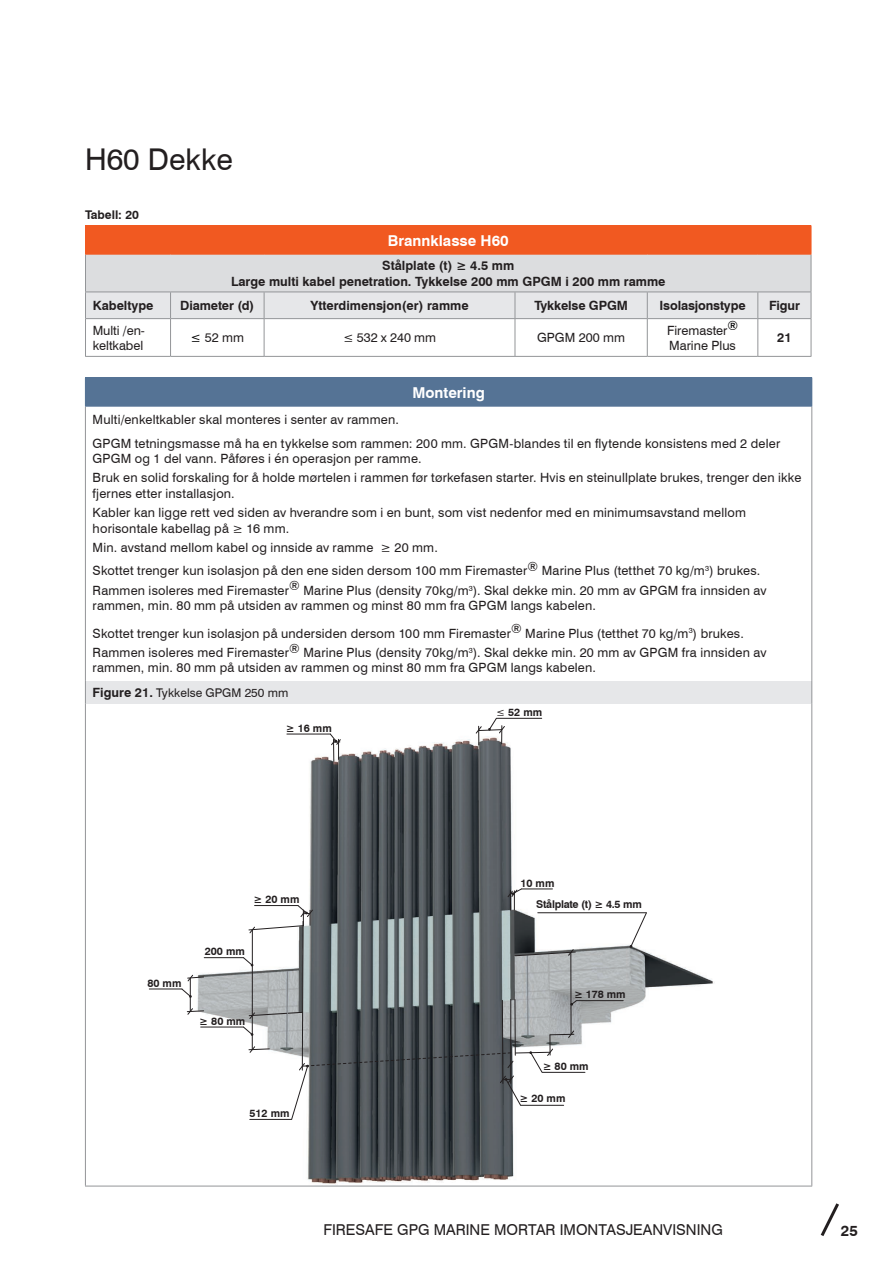
<style>
.page{position:relative;width:893px;height:1263px;background:#fff}
.page>*{position:absolute;margin:0;border:0;box-sizing:border-box;transform-origin:0 0}
.t1{font:30px "Swiss 721 BT";color:#231f20}
.t2{font:15px "Swiss 721 BT";color:#231f20}
.t3{font:700 15px "Swiss 721 BT";color:#fff}
.t4{font:700 15px "Swiss 721 BT";color:#231f20}
.t5{font:12.75px/19.5px "Swiss 721 BT";letter-spacing:.015em;color:#231f20}
.t6{font:700 12.75px/15.3px "Swiss 721 BT";color:#231f20;text-align:center}
.t7{font:12.75px/15.3px "Swiss 721 BT";letter-spacing:-.005em;color:#231f20}
.t8{font:12px "Swiss 721 BT";color:#231f20}
.t9{font:700 12px "Swiss 721 BT";color:#231f20}
.t10{font:700 10.8px "Swiss 721 BT";color:#231f20}
.t11{font:700 10.8px "Swiss 721 BT";letter-spacing:-.025em;color:#231f20}
.s1{color:#000}
.s2{font-weight:700;font-size:12.75px}
.s3{font-weight:400}
</style>
<div class="page">
<svg style="left:820px;top:1203px;width:19px;height:33px"></svg>
<img style="left:109px;top:733px;width:650px;height:453px">
<hr style="left:538px;top:912px;width:108px;height:1px;background:#231f20">
<svg style="left:630px;top:912px;width:17px;height:36px"></svg>
<svg style="left:329px;top:733px;width:12px;height:29px"></svg>
<hr style="left:287px;top:734px;width:43px;height:1px;background:#231f20">
<hr style="left:204px;top:957px;width:40px;height:1px;background:#231f20">
<hr style="left:201px;top:1027px;width:43px;height:1px;background:#231f20">
<hr style="left:190px;top:978px;width:1px;height:33px;background:#231f20">
<svg style="left:187px;top:974px;width:17px;height:8px"></svg>
<svg style="left:181px;top:988px;width:11px;height:10px"></svg>
<hr style="left:149px;top:989px;width:33px;height:1px;background:#231f20">
<svg style="left:187px;top:1008px;width:17px;height:7px"></svg>
<hr style="left:542px;top:1072px;width:43px;height:1px;background:#231f20">
<hr style="left:576px;top:1000px;width:47px;height:1px;background:#231f20">
<svg style="left:475px;top:717px;width:30px;height:28px"></svg>
<hr style="left:496px;top:718px;width:46px;height:1px;background:#231f20">
<svg style="left:243px;top:888px;width:334px;height:232px"></svg>
<hr style="left:522px;top:889px;width:30px;height:1px;background:#231f20">
<div style="left:86px;top:226px;width:725px;height:28px;background:#f15921"></div>
<div style="left:86px;top:254px;width:725px;height:38px;background:#dcdddf"></div>
<hr style="left:170px;top:319px;width:1px;height:37px;background:#939598">
<hr style="left:264px;top:319px;width:1px;height:37px;background:#939598">
<hr style="left:515px;top:319px;width:1px;height:37px;background:#939598">
<hr style="left:647px;top:319px;width:1px;height:37px;background:#939598">
<hr style="left:757px;top:319px;width:1px;height:37px;background:#939598">
<hr style="left:811px;top:319px;width:1px;height:37px;background:#939598">
<hr style="left:85px;top:356px;width:86px;height:1px;background:#939598">
<hr style="left:171px;top:356px;width:93px;height:1px;background:#939598">
<hr style="left:264px;top:356px;width:251px;height:1px;background:#939598">
<hr style="left:515px;top:356px;width:132px;height:1px;background:#939598">
<hr style="left:647px;top:356px;width:111px;height:1px;background:#939598">
<hr style="left:758px;top:356px;width:53px;height:1px;background:#939598">
<hr style="left:85px;top:319px;width:1px;height:37px;background:#939598">
<div style="left:85px;top:292px;width:727px;height:27px;background:#e6e7e9"></div>
<hr style="left:515px;top:318px;width:132px;height:1px;background:#939598">
<hr style="left:647px;top:318px;width:111px;height:1px;background:#939598">
<hr style="left:85px;top:255px;width:1px;height:37px;background:#939598">
<hr style="left:811px;top:255px;width:1px;height:37px;background:#939598">
<hr style="left:85px;top:292px;width:86px;height:1px;background:#939598">
<hr style="left:171px;top:292px;width:93px;height:1px;background:#939598">
<hr style="left:264px;top:292px;width:251px;height:1px;background:#939598">
<hr style="left:515px;top:292px;width:132px;height:1px;background:#939598">
<hr style="left:647px;top:292px;width:111px;height:1px;background:#939598">
<hr style="left:758px;top:292px;width:53px;height:1px;background:#939598">
<hr style="left:85px;top:225px;width:86px;height:1px;background:#f15921">
<svg style="left:85px;top:226px;width:1px;height:28px"></svg>
<hr style="left:171px;top:225px;width:93px;height:1px;background:#f15921">
<hr style="left:264px;top:225px;width:251px;height:1px;background:#f15921">
<hr style="left:515px;top:225px;width:132px;height:1px;background:#f15921">
<hr style="left:647px;top:225px;width:111px;height:1px;background:#f15921">
<hr style="left:758px;top:225px;width:53px;height:1px;background:#f15921">
<svg style="left:811px;top:226px;width:1px;height:28px"></svg>
<hr style="left:85px;top:254px;width:86px;height:1px;background:#f15921">
<hr style="left:171px;top:254px;width:93px;height:1px;background:#f15921">
<hr style="left:264px;top:254px;width:251px;height:1px;background:#f15921">
<hr style="left:515px;top:254px;width:132px;height:1px;background:#f15921">
<hr style="left:647px;top:254px;width:111px;height:1px;background:#f15921">
<hr style="left:758px;top:254px;width:53px;height:1px;background:#f15921">
<div style="left:85px;top:378px;width:727px;height:28px;background:#557395"></div>
<div style="left:85px;top:681px;width:727px;height:22px;background:#e6e7e9"></div>
<hr style="left:85px;top:407px;width:1px;height:274px;background:#939598">
<hr style="left:811px;top:407px;width:1px;height:274px;background:#939598">
<hr style="left:85px;top:703px;width:1px;height:483px;background:#939598">
<hr style="left:811px;top:703px;width:1px;height:483px;background:#939598">
<hr style="left:85px;top:1186px;width:727px;height:1px;background:#939598">
<hr style="left:85px;top:377px;width:727px;height:1px;background:#557395">
<hr style="left:85px;top:406px;width:727px;height:1px;background:#557395">
<svg style="left:85px;top:681px;width:1px;height:22px"></svg>
<svg style="left:811px;top:681px;width:1px;height:22px"></svg>
<h1 class="t1" style="left:85px;top:141px;width:149px">H60 Dekke</h1>
<p class="t9" style="left:85px;top:208px;width:55px">Tabell: 20</p>
<p class="t3" style="left:388px;top:231px;width:122px">Brannklasse H60</p>
<p class="t6" style="left:231px;top:258px;width:436px">Stålplate (t) ≥ 4.5 mm<br>Large multi kabel penetration. Tykkelse 200 mm GPGM i 200 mm ramme</p>
<p class="t6" style="left:93px;top:298px;width:62px">Kabeltype</p>
<p class="t6" style="left:180px;top:298px;width:76px">Diameter (d)</p>
<p class="t6" style="left:310px;top:298px;width:160px">Ytterdimensjon(er) ramme</p>
<p class="t6" style="left:534px;top:298px;width:95px">Tykkelse GPGM</p>
<p class="t6" style="left:660px;top:298px;width:88px">Isolasjonstype</p>
<p class="t6" style="left:769px;top:298px;width:32px">Figur</p>
<p class="t7" style="left:93px;top:322px;width:54px">Multi /en&shy;keltkabel</p>
<p class="t5" style="left:191px;top:328px;width:55px"><span class="s1">≤</span> 52 mm</p>
<p class="t5" style="left:343px;top:328px;width:94px">≤ 532 x 240 mm</p>
<p class="t5" style="left:537px;top:328px;width:89px">GPGM 200 mm</p>
<p class="t5" style="left:667px;top:322px;width:73px;line-height:15.3px">Firemaster<sup>®<br></sup>Marine Plus</p>
<p class="t6" style="left:777px;top:330px;width:16px">21</p>
<p class="t3" style="left:412px;top:383px;width:74px">Montering</p>
<p class="t5" style="left:93px;top:408px;width:689px;line-height:23.1px">Multi/enkeltkabler skal monteres i senter av rammen.<br>GPGM tetningsmasse må ha en tykkelse som rammen: 200 mm. GPGM-blandes til en flytende konsistens med 2 deler</p>
<p class="t5" style="left:93px;top:448px;width:710px">GPGM og 1 del vann. Påføres i én operasjon per ramme.<br>Bruk en solid forskaling for å holde mørtelen i rammen før tørkefasen starter. Hvis en steinullplate brukes, trenger den ikke</p>
<p class="t5" style="left:93px;top:483px;width:655px">fjernes etter installasjon.<br>Kabler kan ligge rett ved siden av hverandre som i en bunt, som vist nedenfor med en minimumsavstand mellom</p>
<p class="t5" style="left:93px;top:518px;width:347px">horisontale kabellag på ≥ 16 mm.<br>Min. avstand mellom kabel og innside av ramme ≥ 20 mm.</p>
<p class="t5" style="left:93px;top:561px;width:675px">Skottet trenger kun isolasjon på den ene siden dersom 100 mm Firemaster® Marine Plus (tetthet 70 kg/m<sup>3</sup>) brukes.<br>Rammen isoleres med Firemaster® Marine Plus (density 70kg/m<sup>3</sup>). Skal dekke min. 20 mm av GPGM fra innsiden av</p>
<p class="t5" style="left:93px;top:592px;width:653px;line-height:27.5px">rammen, min. 80 mm på utsiden av rammen og minst 80 mm fra GPGM langs kabelen.<br>Skottet trenger kun isolasjon på undersiden dersom 100 mm Firemaster® Marine Plus (tetthet 70 kg/m<sup>3</sup>) brukes.</p>
<p class="t5" style="left:93px;top:645px;width:675px;line-height:15.3px">Rammen isoleres med Firemaster® Marine Plus (density 70kg/m<sup>3</sup>). Skal dekke min. 20 mm av GPGM fra innsiden av rammen, min. 80 mm på utsiden av rammen og minst 80 mm fra GPGM langs kabelen.</p>
<p class="t8" style="left:93px;top:685px;width:197px"><span class="s2">Figure 21.</span> Tykkelse GPGM 250 mm</p>
<p class="t10" style="left:286px;top:721px;width:48px">≥ 16 mm</p>
<p class="t10" style="left:496px;top:705px;width:48px"><span class="s3">≤</span> 52 mm</p>
<p class="t10" style="left:147px;top:976px;width:36px">80 mm</p>
<p class="t10" style="left:253px;top:893px;width:48px">≥ 20 mm</p>
<p class="t10" style="left:205px;top:945px;width:42px">200 mm</p>
<p class="t10" style="left:199px;top:1014px;width:48px">≥ 80 mm</p>
<p class="t10" style="left:249px;top:1106px;width:42px">512 mm</p>
<p class="t10" style="left:520px;top:876px;width:36px">10 mm</p>
<p class="t11" style="left:536px;top:898px;width:107px">Stålplate (t) ≥ 4.5 mm</p>
<p class="t10" style="left:574px;top:988px;width:53px">≥ 178 mm</p>
<p class="t10" style="left:543px;top:1059px;width:48px">≥ 80 mm</p>
<p class="t10" style="left:519px;top:1092px;width:48px">≥ 20 mm</p>
<p class="t2" style="left:323px;top:1220px;width:401px">FIRESAFE GPG MARINE MORTAR IMONTASJEANVISNING</p>
<p class="t4" style="left:841px;top:1222px;width:19px">25</p>
</div>
